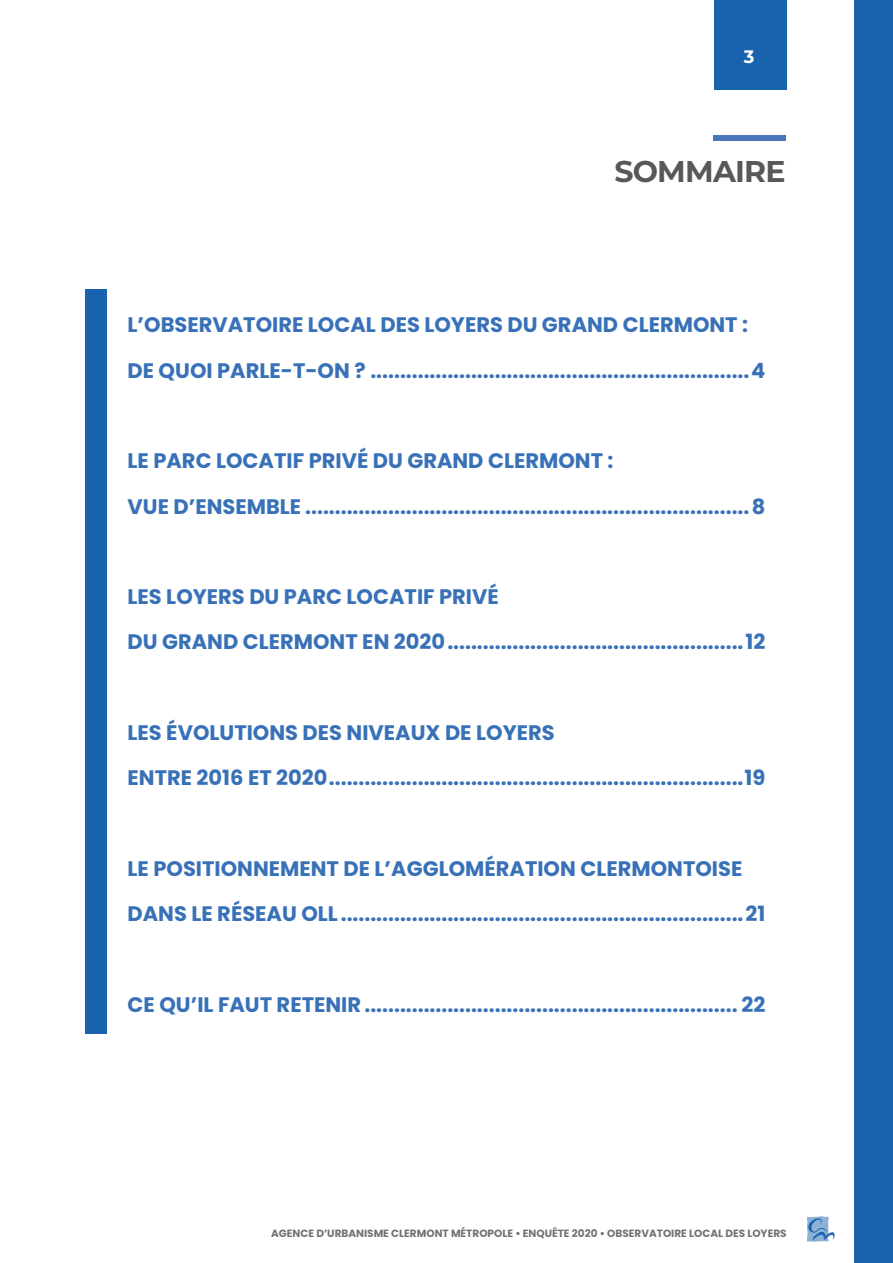
<style>
.page{position:relative;width:893px;height:1263px;background:#fff}
.page>*{position:absolute;margin:0;border:0;box-sizing:border-box;transform-origin:0 0}
.t1{font:700 30px "Montserrat";letter-spacing:-.025em;color:#57585a}
.t2{font:700 21px/45.3px "Poppins";color:#3871b7}
.t3{font:700 18px "Montserrat";color:#fff}
.t4{font:700 10.5px "Poppins";color:#717275}
</style>
<div class="page">
<div style="left:714px;top:0;width:73px;height:89px;background:#1963ae"></div>
<div style="left:855px;top:0;width:38px;height:1263px;background:#1963ae"></div>
<svg style="left:807px;top:1216px;width:28px;height:26px"></svg>
<div style="left:713px;top:135px;width:73px;height:5px;background:#4c76ba"></div>
<div style="left:85px;top:289px;width:21px;height:744px;background:#1963ae"></div>
<p class="t3" style="left:744px;top:44px;width:12px">3</p>
<p class="t1" style="left:614px;top:150px;width:173px">SOMMAIRE</p>
<p class="t2" style="left:128px;top:302px;width:639px">L’OBSERVATOIRE LOCAL DES LOYERS DU GRAND CLERMONT :<br>DE QUOI PARLE-T-ON ? ................................................................4</p>
<p class="t2" style="left:128px;top:438px;width:639px">LE PARC LOCATIF PRIVÉ DU GRAND CLERMONT :<br>VUE D’ENSEMBLE ...........................................................................8</p>
<p class="t2" style="left:128px;top:574px;width:639px">LES LOYERS DU PARC LOCATIF PRIVÉ<br>DU GRAND CLERMONT EN 2020..................................................12</p>
<p class="t2" style="left:128px;top:710px;width:639px">LES ÉVOLUTIONS DES NIVEAUX DE LOYERS<br>ENTRE 2016 ET 2020......................................................................19</p>
<p class="t2" style="left:128px;top:846px;width:639px">LE POSITIONNEMENT DE L’AGGLOMÉRATION CLERMONTOISE<br>DANS LE RÉSEAU OLL ....................................................................21</p>
<p class="t2" style="left:128px;top:982px;width:639px">CE QU’IL FAUT RETENIR ............................................................... 22</p>
<p class="t4" style="left:271px;top:1227px;width:517px">AGENCE D’URBANISME CLERMONT MÉTROPOLE • ENQUÊTE 2020 • OBSERVATOIRE LOCAL DES LOYERS</p>
</div>
